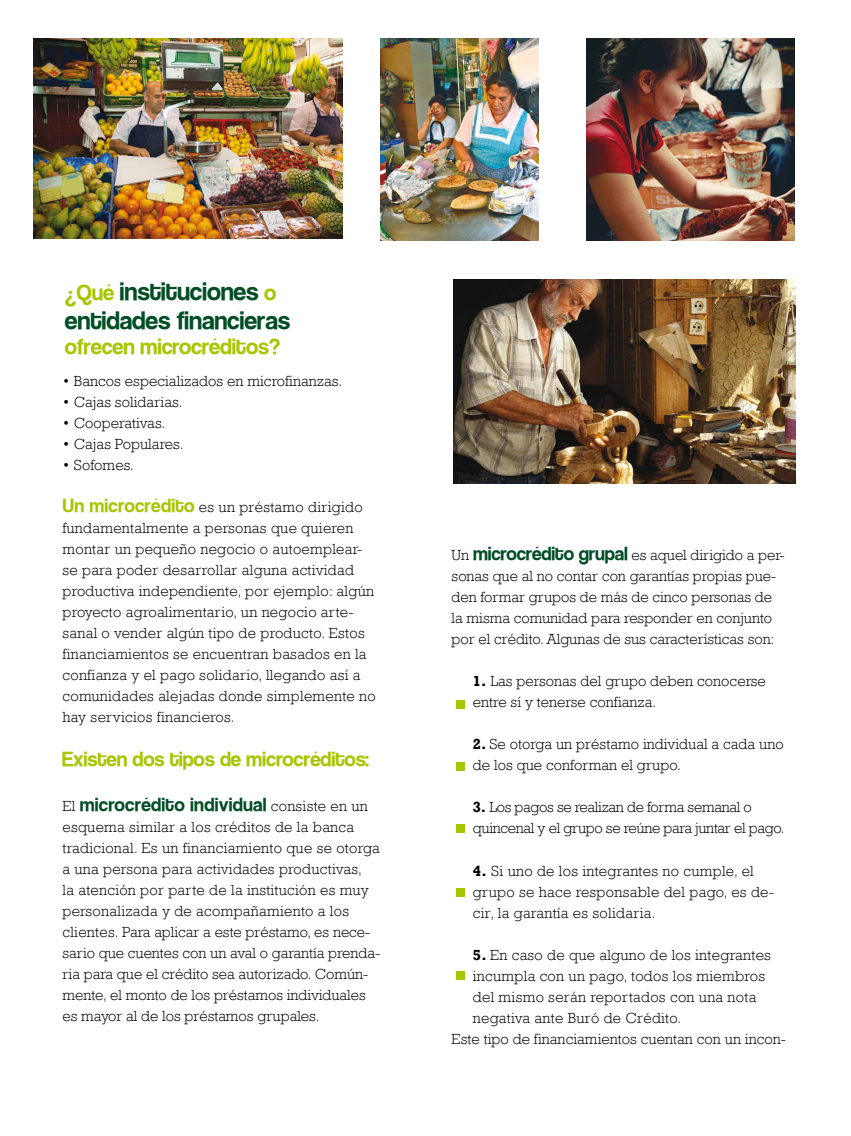
<style>
.page{position:relative;width:851px;height:1136px;background:#fff}
.page>*{position:absolute;margin:0;border:0;box-sizing:border-box;transform-origin:0 0}
.t1{font:24px/28.8px "STOMP Coolvetica";color:#004e25}
.t2{font:21px "STOMP Coolvetica";color:#a7c500}
.t3{font:19.5px "STOMP Coolvetica";color:#a7c500}
.t4{font:18px "STOMP Coolvetica";letter-spacing:.02em;color:#004e25}
.t5{font:300 15px/21px "Rockwell";letter-spacing:.02em;color:#000}
.t6{font:300 15px/21px "Rockwell";color:#000}
.t7{font:300 15px/21px "Rockwell";letter-spacing:-.02em;color:#000}
.s1{font-size:21px;color:#a7c500}
.s2{font-family:"STOMP Coolvetica";font-weight:400;font-size:18px;color:#a7c500}
.s3{font-family:"Rockwell";font-weight:300;font-size:15px;color:#000}
.s4{font-family:"STOMP Coolvetica";font-weight:400;font-size:18px;color:#004e25}
.s5{font-weight:700}
</style>
<div class="page">
<div style="left:457px;top:700px;width:8px;height:8px;background:#a7c500"></div>
<div style="left:457px;top:762px;width:8px;height:8px;background:#a7c500"></div>
<div style="left:457px;top:824px;width:8px;height:8px;background:#a7c500"></div>
<div style="left:457px;top:888px;width:8px;height:8px;background:#a7c500"></div>
<div style="left:457px;top:971px;width:8px;height:8px;background:#a7c500"></div>
<img style="left:586px;top:38px;width:208px;height:203px">
<img style="left:381px;top:38px;width:157px;height:203px">
<img style="left:454px;top:279px;width:341px;height:204px">
<img style="left:33px;top:38px;width:309px;height:201px">
<h1 class="t1" style="left:65px;top:278px;width:227px"><span class="s1">¿Qué</span> instituciones <span class="s1">o </span>entidades financieras</h1>
<h2 class="t2" style="left:65px;top:335px;width:216px">ofrecen microcréditos?</h2>
<p class="t5" style="left:62px;top:370px;width:281px">• Bancos especializados en microfinanzas.</p>
<p class="t5" style="left:62px;top:391px;width:121px">• Cajas solidarias.</p>
<p class="t5" style="left:62px;top:412px;width:104px">• Cooperativas.</p>
<p class="t5" style="left:62px;top:433px;width:122px">• Cajas Populares.</p>
<p class="t5" style="left:62px;top:454px;width:73px">• Sofomes.</p>
<p class="t5" style="left:62px;top:496px;width:315px"><span class="s2">Un microcrédito</span> es un préstamo dirigido fundamentalmente a personas que quieren montar un pequeño negocio o autoemplear&shy;se para poder desarrollar alguna actividad productiva independiente, por ejemplo: algún proyecto agroalimentario, un negocio arte&shy;sanal o vender algún tipo de producto. Estos financiamientos se encuentran basados en la confianza y el pago solidario, llegando así a comunidades alejadas donde simplemente no hay servicios financieros.</p>
<h3 class="t3" style="left:62px;top:749px;width:308px">Existen dos tipos de microcréditos:</h3>
<p class="t4" style="left:62px;top:795px;width:307px"><span class="s3">El</span> microcrédito individual <span class="s3">consiste en un</span></p>
<p class="t5" style="left:62px;top:816px;width:319px">esquema similar a los créditos de la banca tradicional. Es un financiamiento que se otorga a una persona para actividades productivas,<br>la atención por parte de la institución es muy personalizada y de acompañamiento a los clientes. Para aplicar a este préstamo, es nece&shy;sario que cuentes con un aval o garantía prenda&shy;ria para que el crédito sea autorizado. Común&shy;mente, el monto de los préstamos individuales es mayor al de los préstamos grupales.</p>
<p class="t6" style="left:451px;top:544px;width:334px">Un <span class="s4">microcrédito grupal</span> es aquel dirigido a per&shy;sonas que al no contar con garantías propias pue&shy;den formar grupos de más de cinco personas de la misma comunidad para responder en conjunto por el crédito. Algunas de sus características son:</p>
<p class="t5" style="left:473px;top:670px;width:294px"><span class="s5">1.</span> Las personas del grupo deben conocerse entre sí y tenerse confianza.</p>
<p class="t5" style="left:473px;top:733px;width:312px"><span class="s5">2.</span> Se otorga un préstamo individual a cada uno de los que conforman el grupo.</p>
<p class="t7" style="left:473px;top:796px;width:313px"><span class="s5">3.</span> Los pagos se realizan de forma semanal o quincenal y el grupo se reúne para juntar el pago.</p>
<p class="t5" style="left:473px;top:859px;width:302px"><span class="s5">4.</span> Si uno de los integrantes no cumple, el grupo se hace responsable del pago, es de&shy;cir, la garantía es solidaria.</p>
<p class="t5" style="left:473px;top:943px;width:299px"><span class="s5">5.</span> En caso de que alguno de los integrantes</p>
<p class="t5" style="left:473px;top:964px;width:294px">incumpla con un pago, todos los miembros</p>
<p class="t5" style="left:473px;top:985px;width:285px">del mismo serán reportados con una nota</p>
<p class="t5" style="left:473px;top:1006px;width:210px">negativa ante Buró de Crédito.</p>
<p class="t5" style="left:451px;top:1027px;width:336px">Este tipo de financiamientos cuentan con un incon-</p>
</div>
